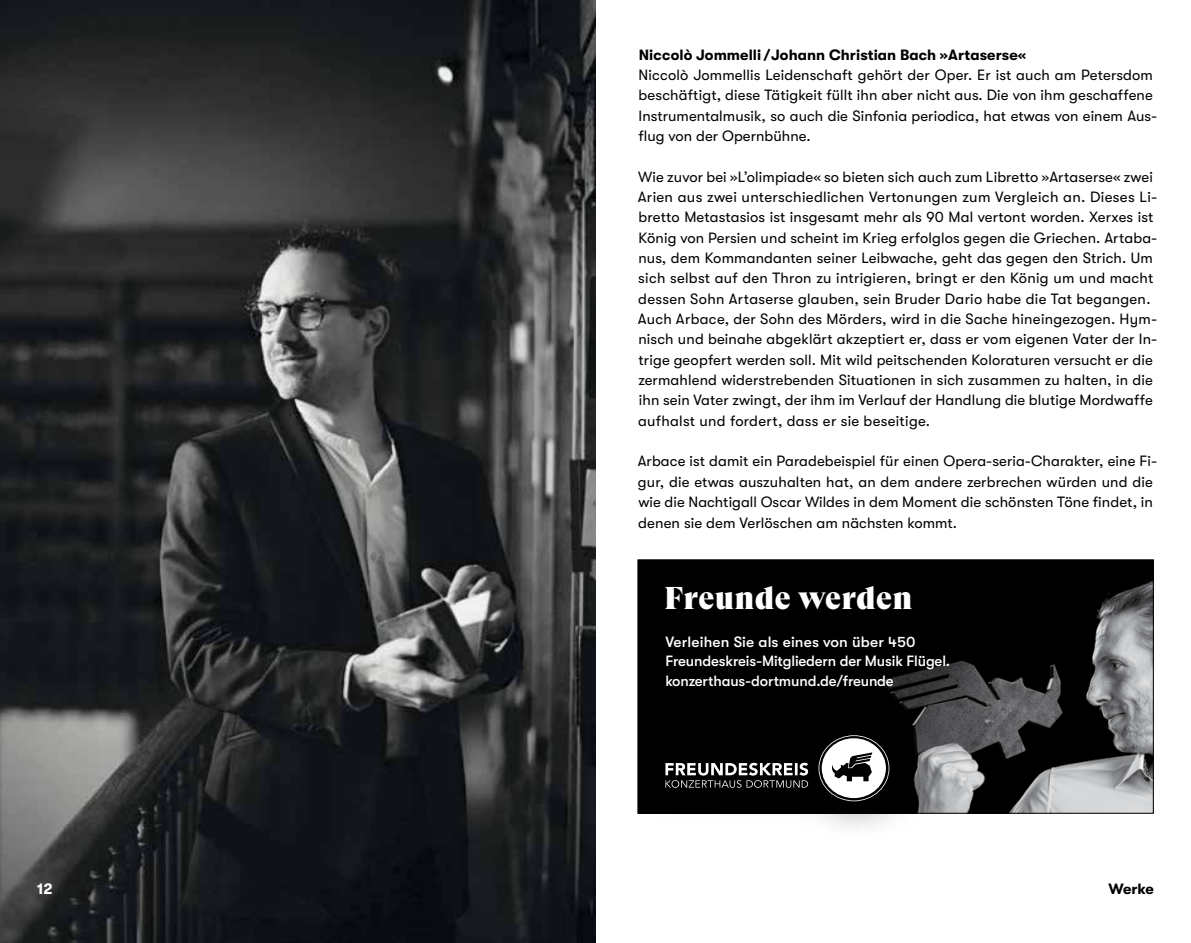
<style>
.page{position:relative;width:1191px;height:943px;background:#fff}
.page>*{position:absolute;margin:0;border:0;box-sizing:border-box;transform-origin:0 0}
.t1{font:31.5px "GT Super Display Super";letter-spacing:.01em;color:#fff}
.t2{font:14.88px/20.3px "GT Walsheim";letter-spacing:.01em;color:#000}
.t3{font:500 14.88px/19.2px "GT Walsheim";letter-spacing:-.01em;color:#fff}
.t4{font:700 14.88px "GT Walsheim";letter-spacing:.005em;color:#000}
.t5{font:700 14.88px "GT Walsheim";color:#fff}
</style>
<div class="page">
<img style="left:0;top:0;width:595px;height:943px">
<img style="left:764px;top:561px;width:387px;height:250px">
<div style="left:631px;top:702px;width:297px;height:138px;background:#000;opacity:.75"></div>
<svg style="left:665px;top:762px;width:143px;height:25px"></svg>
<svg style="left:818px;top:735px;width:71px;height:66px"></svg>
<div style="left:649px;top:569px;width:286px;height:66px;background:#000"></div>
<div style="left:649px;top:620px;width:322px;height:91px;background:#000"></div>
<p class="t5" style="left:37px;top:880px;width:17px">12</p>
<p class="t4" style="left:639px;top:46px;width:389px">Niccolò Jommelli /Johann Christian Bach »Artaserse«</p>
<p class="t2" style="left:638px;top:65px;width:520px">Niccolò Jommellis Leidenschaft gehört der Oper. Er ist auch am Petersdom beschäftigt, diese Tätigkeit füllt ihn aber nicht aus. Die von ihm geschaffene Instrumentalmusik, so auch die Sinfonia periodica, hat etwas von einem Aus&shy;flug von der Opernbühne.</p>
<p class="t2" style="left:638px;top:166px;width:521px">Wie zuvor bei »L’olimpiade« so bieten sich auch zum Libretto »Artaserse« zwei Arien aus zwei unterschiedlichen Vertonungen zum Vergleich an. Dieses Li&shy;bretto Metastasios ist insgesamt mehr als 90 Mal vertont worden. Xerxes ist König von Persien und scheint im Krieg erfolglos gegen die Griechen. Artaba&shy;nus, dem Kommandanten seiner Leibwache, geht das gegen den Strich. Um sich selbst auf den Thron zu intrigieren, bringt er den König um und macht dessen Sohn Artaserse glauben, sein Bruder Dario habe die Tat begangen.<br>Auch Arbace, der Sohn des Mörders, wird in die Sache hineingezogen. Hym&shy;nisch und beinahe abgeklärt akzeptiert er, dass er vom eigenen Vater der In&shy;trige geopfert werden soll. Mit wild peitschenden Koloraturen versucht er die zermahlend widerstrebenden Situationen in sich zusammen zu halten, in die ihn sein Vater zwingt, der ihm im Verlauf der Handlung die blutige Mordwaffe aufhalst und fordert, dass er sie beseitige.</p>
<p class="t2" style="left:638px;top:451px;width:521px">Arbace ist damit ein Paradebeispiel für einen Opera-seria-Charakter, eine Fi&shy;gur, die etwas auszuhalten hat, an dem andere zerbrechen würden und die wie die Nachtigall Oscar Wildes in dem Moment die schönsten Töne findet, in denen sie dem Verlöschen am nächsten kommt.</p>
<h1 class="t1" style="left:664px;top:581px;width:250px">Freunde werden</h1>
<p class="t3" style="left:665px;top:632px;width:286px">Verleihen Sie als eines von über 450<br>Freundeskreis-Mitgliedern der Musik Flügel. konzerthaus-dortmund.de/freunde</p>
<p class="t4" style="left:1108px;top:880px;width:47px">Werke</p>
</div>
